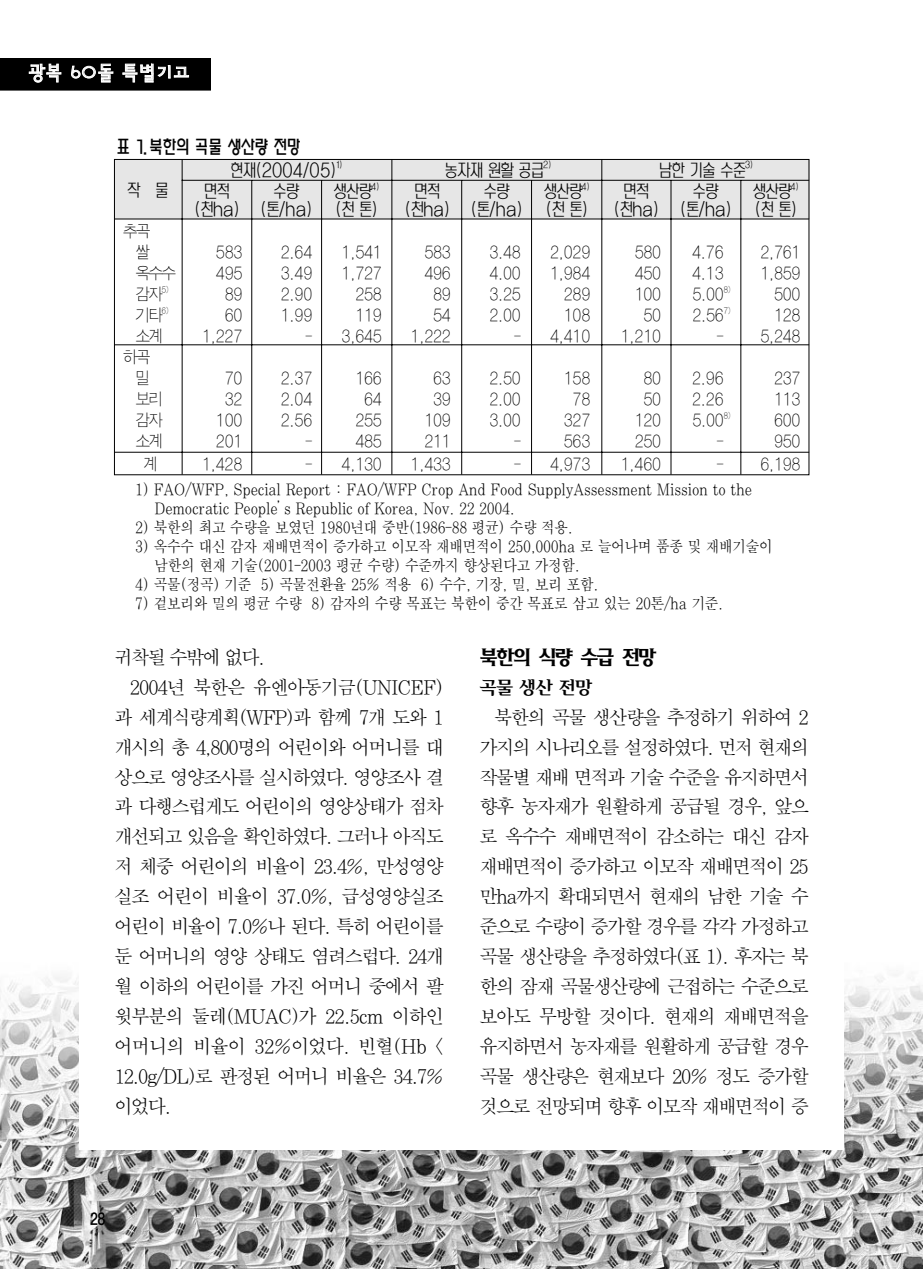
<style>
.page{position:relative;width:923px;height:1269px;background:#fff}
.page>*{position:absolute;margin:0;border:0;box-sizing:border-box;transform-origin:0 0}
.t1{font:19.25px/29.9px "SM Amu S";letter-spacing:-.12em;color:#000;text-align:justify}
.t2{font:19.25px "SM Amu S";letter-spacing:-.1em;color:#000}
.t3{font:19.25px "SM Amu S";letter-spacing:-.095em;color:#000}
.t4{font:19.25px "SM Amu S";letter-spacing:-.08em;color:#000}
.t5{font:19.25px "Gasi B";letter-spacing:-.17em;color:#000}
.t6{font:19.25px "Pino M";letter-spacing:-.19em;color:#fff;scale:1.1 1}
.t7{font:18.38px "Iris L";color:#000}
.t8{font:17.5px "Yhead L";letter-spacing:-.145em;color:#000;scale:.9 1}
.t9{font:16.62px/21px "SM Ago SE";letter-spacing:-.065em;color:#000;text-align:right;scale:.9 1}
.t10{font:16.62px/17.5px "Cstre UL";letter-spacing:-.155em;color:#000;text-align:center;scale:.9 1}
.t11{font:15.75px/18.9px "SM Amu S";letter-spacing:-.06em;color:#000;scale:.9 1}
.t12{font:14px "Cstre L";color:#000;scale:.85 1}
</style>
<div class="page">
<div style="left:114px;top:160px;width:695px;height:59px;background:#e6e6e6"></div>
<img style="left:0;top:974px;width:922px;height:295px">
<div style="left:79px;top:698px;width:764px;height:451px;background:#fff"></div>
<hr style="left:182px;top:180px;width:626px;height:1px;background:#000">
<hr style="left:114px;top:219px;width:694px;height:1px;background:#000">
<hr style="left:114px;top:344px;width:694px;height:1px;background:#000">
<hr style="left:114px;top:452px;width:694px;height:1px;background:#000">
<hr style="left:182px;top:159px;width:1px;height:315px;background:#000">
<hr style="left:251px;top:180px;width:1px;height:294px;background:#000">
<hr style="left:321px;top:180px;width:1px;height:294px;background:#000">
<hr style="left:391px;top:159px;width:1px;height:315px;background:#000">
<hr style="left:461px;top:180px;width:1px;height:294px;background:#000">
<hr style="left:531px;top:180px;width:1px;height:294px;background:#000">
<hr style="left:601px;top:159px;width:1px;height:315px;background:#000">
<hr style="left:670px;top:180px;width:1px;height:294px;background:#000">
<hr style="left:740px;top:180px;width:1px;height:294px;background:#000">
<div style="left:0;top:58px;width:211px;height:33px;background:#000"></div>
<p class="t6" style="left:26px;top:64px;width:152px">광복 60돌 특별기고</p>
<p class="t8" style="left:115px;top:139px;width:208px">표 1.북한의 곡물 생산량 전망</p>
<p class="t10" style="left:229px;top:162px;width:127px">현재(2004/05)<sup>1)</sup></p>
<p class="t10" style="left:443px;top:162px;width:121px">농자재 원활 공급<sup>2)</sup></p>
<p class="t10" style="left:658px;top:162px;width:107px">남한 기술 수준<sup>3)</sup></p>
<p class="t10" style="left:193px;top:183px;width:54px">면적 (천ha)</p>
<p class="t10" style="left:259px;top:183px;width:61px">수량 (톤/ha)</p>
<p class="t10" style="left:333px;top:183px;width:54px;text-align:left">생산량<sup>4) </sup>(천 톤)</p>
<p class="t10" style="left:403px;top:183px;width:54px">면적 (천ha)</p>
<p class="t10" style="left:470px;top:183px;width:61px">수량 (톤/ha)</p>
<p class="t10" style="left:543px;top:183px;width:54px;text-align:left">생산량<sup>4) </sup>(천 톤)</p>
<p class="t10" style="left:612px;top:183px;width:54px">면적 (천ha)</p>
<p class="t10" style="left:678px;top:183px;width:61px">수량 (톤/ha)</p>
<p class="t10" style="left:752px;top:183px;width:54px;text-align:left">생산량<sup>4) </sup>(천 톤)</p>
<p class="t9" style="left:123px;top:221px;width:33px">추곡</p>
<p class="t9" style="left:135px;top:242px;width:18px">쌀</p>
<p class="t9" style="left:135px;top:263px;width:47px">옥수수</p>
<p class="t9" style="left:135px;top:284px;width:39px">감자<sup>5)</sup></p>
<p class="t9" style="left:135px;top:305px;width:39px">기타<sup>6)</sup></p>
<p class="t9" style="left:135px;top:326px;width:33px">소계</p>
<p class="t9" style="left:123px;top:347px;width:33px">하곡</p>
<p class="t9" style="left:135px;top:368px;width:18px">밀</p>
<p class="t9" style="left:135px;top:389px;width:33px">보리</p>
<p class="t9" style="left:135px;top:410px;width:33px">감자</p>
<p class="t9" style="left:135px;top:431px;width:33px">소계</p>
<p class="t9" style="left:143px;top:454px;width:18px">계</p>
<p class="t10" style="left:126px;top:182px;width:49px">작 물</p>
<p class="t9" style="left:759px;top:242px;width:47px">2,761<br>1,859<br>500<br>128<br>5,248</p>
<p class="t9" style="left:773px;top:368px;width:32px;text-align:justify">237<br>113<br>600<br>950</p>
<p class="t9" style="left:759px;top:454px;width:47px">6,198</p>
<p class="t9" style="left:280px;top:242px;width:37px">2.64<br>3.49<br>2.90<br>1.99 -</p>
<p class="t9" style="left:280px;top:368px;width:37px">2.37<br>2.04<br>2.56 -</p>
<p class="t9" style="left:305px;top:454px;width:10px">-</p>
<p class="t9" style="left:691px;top:242px;width:37px">4.76</p>
<p class="t9" style="left:691px;top:263px;width:37px">4.13</p>
<p class="t9" style="left:692px;top:284px;width:45px">5.00<sup>8)</sup></p>
<p class="t9" style="left:692px;top:305px;width:45px">2.56<sup>7)</sup></p>
<p class="t9" style="left:716px;top:326px;width:10px">-</p>
<p class="t9" style="left:691px;top:368px;width:37px">2.96</p>
<p class="t9" style="left:691px;top:389px;width:37px">2.26</p>
<p class="t9" style="left:692px;top:410px;width:45px">5.00<sup>8)</sup></p>
<p class="t9" style="left:716px;top:431px;width:10px">-</p>
<p class="t9" style="left:716px;top:454px;width:10px">-</p>
<p class="t9" style="left:202px;top:242px;width:47px">583<br>495<br>89<br>60<br>1,227</p>
<p class="t9" style="left:215px;top:368px;width:32px;text-align:center">70<br>32<br>100<br>201</p>
<p class="t9" style="left:202px;top:454px;width:47px">1,428</p>
<p class="t9" style="left:341px;top:242px;width:47px">1,541<br>1,727<br>258<br>119<br>3,645</p>
<p class="t9" style="left:355px;top:368px;width:32px;text-align:center">166<br>64<br>255<br>485</p>
<p class="t9" style="left:341px;top:454px;width:47px">4,130</p>
<p class="t9" style="left:410px;top:242px;width:47px">583<br>496<br>89<br>54<br>1,222</p>
<p class="t9" style="left:424px;top:368px;width:32px;text-align:center">63<br>39<br>109<br>211</p>
<p class="t9" style="left:410px;top:454px;width:47px">1,433</p>
<p class="t9" style="left:489px;top:242px;width:37px">3.48<br>4.00<br>3.25<br>2.00 -</p>
<p class="t9" style="left:489px;top:368px;width:37px">2.50<br>2.00<br>3.00 -</p>
<p class="t9" style="left:513px;top:454px;width:10px">-</p>
<p class="t9" style="left:549px;top:242px;width:47px">2,029<br>1,984<br>289<br>108<br>4,410</p>
<p class="t9" style="left:563px;top:368px;width:32px;text-align:center">158<br>78<br>327<br>563</p>
<p class="t9" style="left:549px;top:454px;width:47px">4,973</p>
<p class="t9" style="left:620px;top:242px;width:47px">580<br>450<br>100<br>50<br>1,210</p>
<p class="t9" style="left:634px;top:368px;width:32px;text-align:center">80<br>50<br>120<br>250</p>
<p class="t9" style="left:620px;top:454px;width:47px">1,460</p>
<p class="t11" style="left:154px;top:481px;width:666px;text-indent:-19px">1) FAO/WFP, Special Report : FAO/WFP Crop And Food SupplyAssessment Mission to the<br>Democratic People’s Republic of Korea, Nov. 22 2004.</p>
<p class="t11" style="left:135px;top:519px;width:488px">2) 북한의 최고 수량을 보였던 1980년대 중반(1986-88 평균) 수량 적용.</p>
<p class="t11" style="left:154px;top:538px;width:689px;text-indent:-19px">3) 옥수수 대신 감자 재배면적이 증가하고 이모작 재배면적이 250,000ha 로 늘어나며 품종 및 재배기술이 남한의 현재 기술(2001-2003 평균 수량) 수준까지 향상된다고 가정함.</p>
<p class="t11" style="left:135px;top:575px;width:516px">4) 곡물(정곡) 기준 5) 곡물전환율 25% 적용 6) 수수, 기장, 밀, 보리 포함.</p>
<p class="t11" style="left:135px;top:594px;width:655px">7) 겉보리와 밀의 평균 수량 8) 감자의 수량 목표는 북한이 중간 목표로 삼고 있는 20톤/ha 기준.</p>
<p class="t1" style="left:114px;top:643px;width:152px">귀착될 수밖에 없다.</p>
<p class="t2" style="left:129px;top:678px;width:317px">2004년 북한은 유엔아동기금(UNICEF)</p>
<p class="t1" style="left:114px;top:703px;width:331px">과 세계식량계획(WFP)과 함께 7개 도와 1</p>
<p class="t1" style="left:114px;top:733px;width:331px">개시의 총 4,800명의 어린이와 어머니를 대</p>
<p class="t1" style="left:114px;top:763px;width:331px">상으로 영양조사를 실시하였다. 영양조사 결</p>
<p class="t1" style="left:114px;top:793px;width:331px">과 다행스럽게도 어린이의 영양상태가 점차</p>
<p class="t1" style="left:114px;top:823px;width:331px">개선되고 있음을 확인하였다. 그러나 아직도</p>
<p class="t1" style="left:114px;top:853px;width:331px">저 체중 어린이의 비율이 23.4%, 만성영양</p>
<p class="t1" style="left:114px;top:882px;width:331px">실조 어린이 비율이 37.0%, 급성영양실조</p>
<p class="t1" style="left:114px;top:912px;width:331px">어린이 비율이 7.0%나 된다. 특히 어린이를</p>
<p class="t1" style="left:114px;top:942px;width:331px">둔 어머니의 영양 상태도 염려스럽다. 24개</p>
<p class="t1" style="left:114px;top:972px;width:331px">월 이하의 어린이를 가진 어머니 중에서 팔</p>
<p class="t3" style="left:114px;top:1007px;width:331px">윗부분의 둘레(MUAC)가 22.5cm 이하인</p>
<p class="t4" style="left:114px;top:1037px;width:331px">어머니의 비율이 32%이었다. 빈혈(Hb &lt;</p>
<p class="t1" style="left:114px;top:1062px;width:331px">12.0g/DL)로 판정된 어머니 비율은 34.7%</p>
<p class="t1" style="left:114px;top:1092px;width:59px">이었다.</p>
<p class="t5" style="left:479px;top:648px;width:179px">북한의 식량 수급 전망</p>
<p class="t7" style="left:479px;top:679px;width:115px">곡물 생산 전망</p>
<p class="t1" style="left:479px;top:703px;width:331px;text-indent:15px">북한의 곡물 생산량을 추정하기 위하여 2 가지의 시나리오를 설정하였다. 먼저 현재의 작물별 재배 면적과 기술 수준을 유지하면서 향후 농자재가 원활하게 공급될 경우, 앞으 로 옥수수 재배면적이 감소하는 대신 감자 재배면적이 증가하고 이모작 재배면적이 25 만ha까지 확대되면서 현재의 남한 기술 수 준으로 수량이 증가할 경우를 각각 가정하고 곡물 생산량을 추정하였다(표 1). 후자는 북 한의 잠재 곡물생산량에 근접하는 수준으로 보아도 무방할 것이다. 현재의 재배면적을 유지하면서 농자재를 원활하게 공급할 경우 곡물 생산량은 현재보다 20% 정도 증가할 것으로 전망되며 향후 이모작 재배면적이 증</p>
<p class="t12" style="left:89px;top:1212px;width:21px">28</p>
</div>
